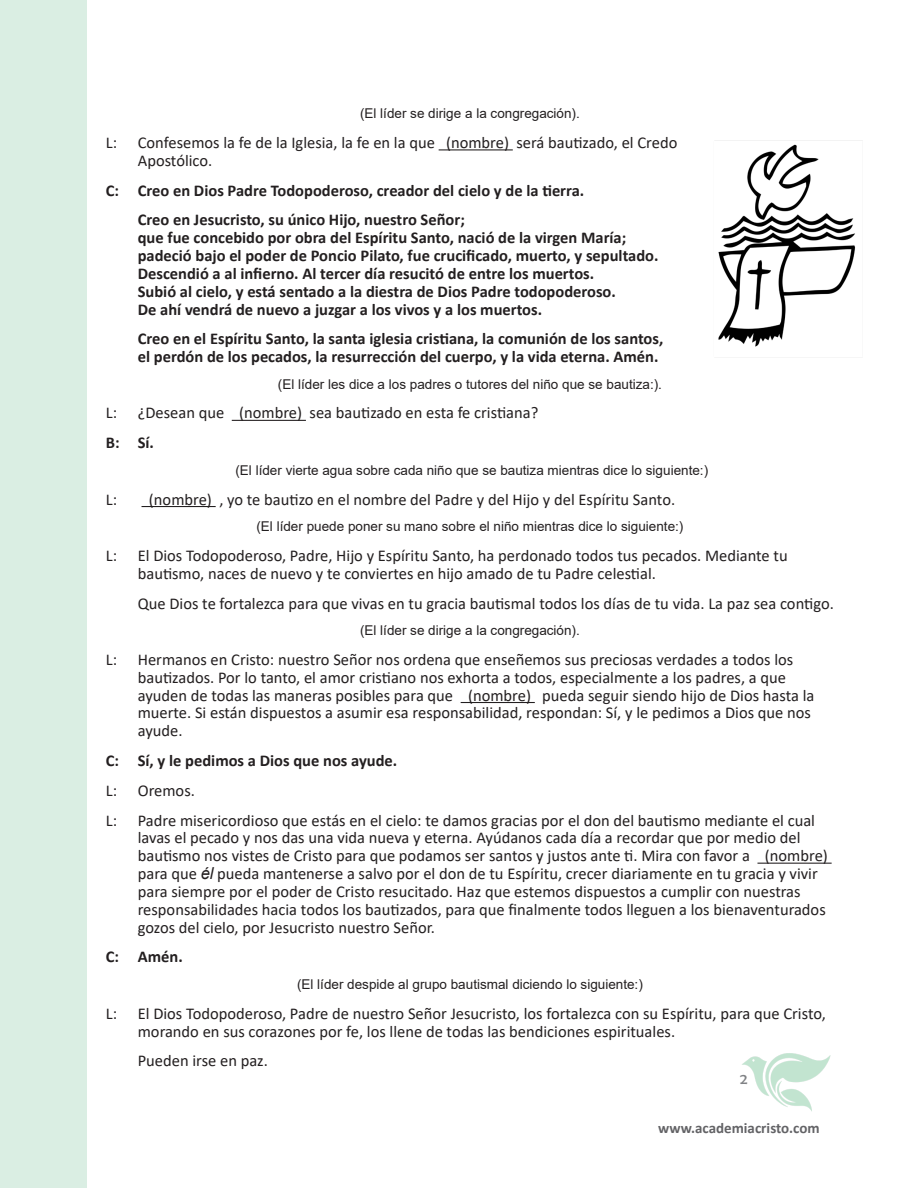
<style>
.page{position:relative;width:918px;height:1188px;background:#fff}
.page>*{position:absolute;margin:0;border:0;box-sizing:border-box;transform-origin:0 0}
.t1{font:16.5px/17.9px "Calibri";color:#231f20}
.t2{font:700 16.5px/17.9px "Calibri";color:#231f20}
.t3{font:700 15px "Calibri";color:#636366}
.t4{font:15px "Berlin Sans FB";color:#808285}
.t5{font:13.5px "Arial";color:#231f20}
.s1{font-family:"Arial";font-style:italic}
</style>
<div class="page">
<hr style="left:439px;top:149px;width:74px;height:1px;background:#231f20">
<hr style="left:232px;top:420px;width:74px;height:1px;background:#231f20">
<hr style="left:142px;top:506px;width:74px;height:1px;background:#231f20">
<hr style="left:461px;top:702px;width:74px;height:1px;background:#231f20">
<hr style="left:757px;top:863px;width:75px;height:1px;background:#231f20">
<img style="left:742px;top:1053px;width:89px;height:59px">
<div style="left:0;top:0;width:86px;height:1188px;background:#daeee3"></div>
<img style="left:715px;top:140px;width:148px;height:207px">
<p class="t5" style="left:360px;top:104px;width:221px">(El líder se dirige a la congregación).</p>
<p class="t1" style="left:138px;top:133px;width:541px;text-indent:-32px">L: Confesemos la fe de la Iglesia, la fe en la que (nombre) será bautizado, el Credo<br>Apostólico.</p>
<p class="t2" style="left:106px;top:181px;width:480px">C: Creo en Dios Padre Todopoderoso, creador del cielo y de la tierra.</p>
<p class="t2" style="left:138px;top:211px;width:522px">Creo en Jesucristo, su único Hijo, nuestro Señor;<br>que fue concebido por obra del Espíritu Santo, nació de la virgen María; padeció bajo el poder de Poncio Pilato, fue crucificado, muerto, y sepultado.<br>Descendió a al infierno. Al tercer día resucitó de entre los muertos.<br>Subió al cielo, y está sentado a la diestra de Dios Padre todopoderoso.<br>De ahí vendrá de nuevo a juzgar a los vivos y a los muertos.</p>
<p class="t2" style="left:138px;top:330px;width:527px">Creo en el Espíritu Santo, la santa iglesia cristiana, la comunión de los santos, el perdón de los pecados, la resurrección del cuerpo, y la vida eterna. Amén.</p>
<p class="t5" style="left:278px;top:375px;width:386px">(El líder les dice a los padres o tutores del niño que se bautiza:).</p>
<p class="t1" style="left:106px;top:404px;width:434px">L: ¿Desean que (nombre) sea bautizado en esta fe cristiana?</p>
<p class="t2" style="left:106px;top:434px;width:50px">B: Sí.</p>
<p class="t5" style="left:235px;top:461px;width:474px">(El líder vierte agua sobre cada niño que se bautiza mientras dice lo siguiente:)</p>
<p class="t1" style="left:106px;top:490px;width:13px">L:</p>
<p class="t1" style="left:149px;top:490px;width:528px">(nombre) , yo te bautizo en el nombre del Padre y del Hijo y del Espíritu Santo.</p>
<p class="t5" style="left:256px;top:517px;width:428px">(El líder puede poner su mano sobre el niño mientras dice lo siguiente:)</p>
<p class="t1" style="left:138px;top:546px;width:651px;text-indent:-32px">L: El Dios Todopoderoso, Padre, Hijo y Espíritu Santo, ha perdonado todos tus pecados. Mediante tu bautismo, naces de nuevo y te conviertes en hijo amado de tu Padre celestial.</p>
<p class="t1" style="left:138px;top:594px;width:698px">Que Dios te fortalezca para que vivas en tu gracia bautismal todos los días de tu vida. La paz sea contigo.</p>
<p class="t5" style="left:360px;top:621px;width:221px">(El líder se dirige a la congregación).</p>
<p class="t1" style="left:138px;top:650px;width:678px;text-indent:-32px">L: Hermanos en Cristo: nuestro Señor nos ordena que enseñemos sus preciosas verdades a todos los bautizados. Por lo tanto, el amor cristiano nos exhorta a todos, especialmente a los padres, a que ayuden de todas las maneras posibles para que (nombre) pueda seguir siendo hijo de Dios hasta la muerte. Si están dispuestos a asumir esa responsabilidad, respondan: Sí, y le pedimos a Dios que nos ayude.</p>
<p class="t2" style="left:106px;top:751px;width:293px">C: Sí, y le pedimos a Dios que nos ayude.</p>
<p class="t1" style="left:106px;top:781px;width:91px">L: Oremos.</p>
<p class="t1" style="left:138px;top:811px;width:692px;text-indent:-32px">L: Padre misericordioso que estás en el cielo: te damos gracias por el don del bautismo mediante el cual lavas el pecado y nos das una vida nueva y eterna. Ayúdanos cada día a recordar que por medio del bautismo nos vistes de Cristo para que podamos ser santos y justos ante ti. Mira con favor a (nombre) para que <span class="s1">él</span> pueda mantenerse a salvo por el don de tu Espíritu, crecer diariamente en tu gracia y vivir para siempre por el poder de Cristo resucitado. Haz que estemos dispuestos a cumplir con nuestras responsabilidades hacia todos los bautizados, para que finalmente todos lleguen a los bienaventurados gozos del cielo, por Jesucristo nuestro Señor.</p>
<p class="t2" style="left:106px;top:948px;width:78px">C: Amén.</p>
<p class="t5" style="left:297px;top:975px;width:347px">(El líder despide al grupo bautismal diciendo lo siguiente:)</p>
<p class="t1" style="left:138px;top:1004px;width:690px;text-indent:-32px">L: El Dios Todopoderoso, Padre de nuestro Señor Jesucristo, los fortalezca con su Espíritu, para que Cristo, morando en sus corazones por fe, los llene de todas las bendiciones espirituales.</p>
<p class="t1" style="left:138px;top:1051px;width:132px">Pueden irse en paz.</p>
<p class="t4" style="left:740px;top:1071px;width:9px">2</p>
<p class="t3" style="left:658px;top:1117px;width:163px">www.academiacristo.com</p>
</div>
